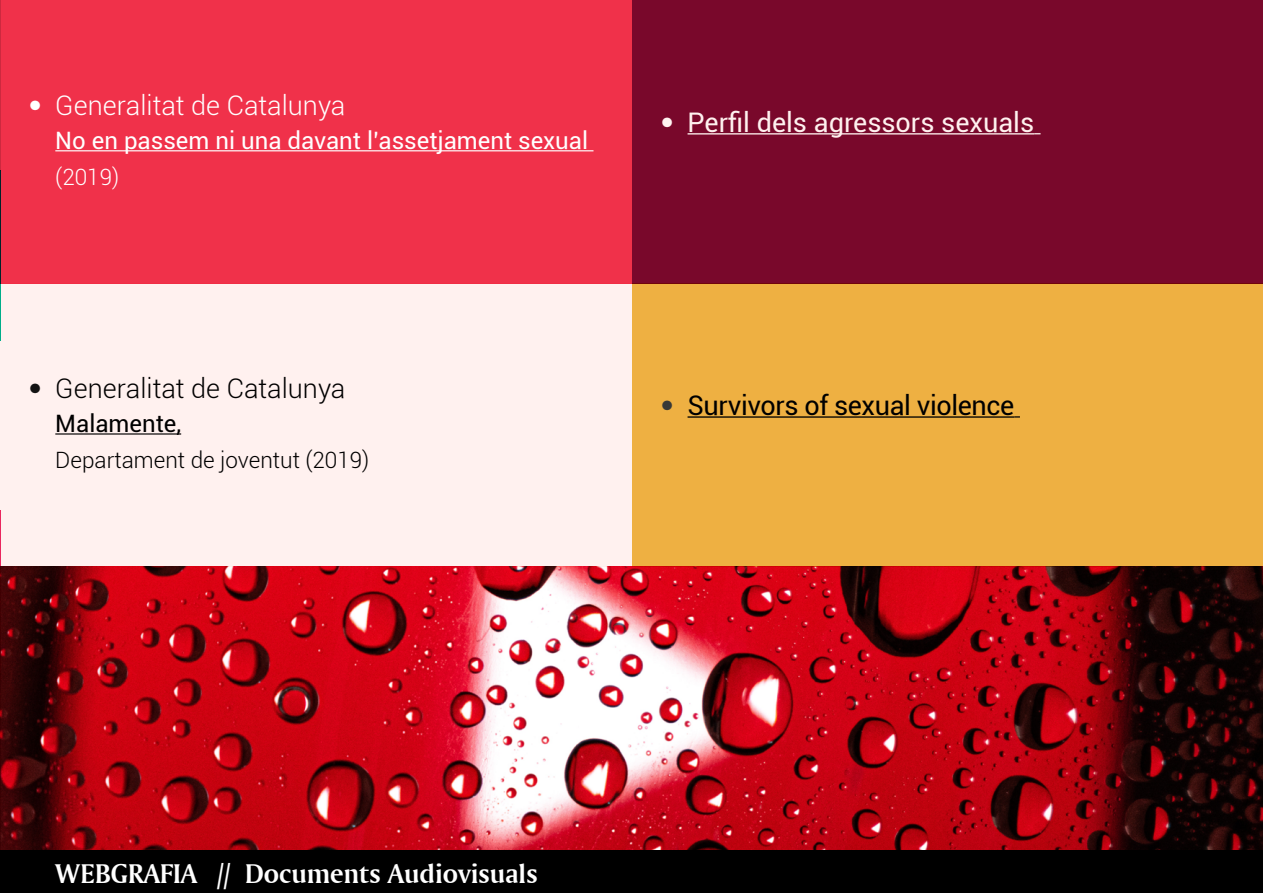
<style>
.page{position:relative;width:1263px;height:893px;background:#fff}
.page>*{position:absolute;margin:0;border:0;box-sizing:border-box;transform-origin:0 0}
.t1{font:28.5px "Amerigo BT Bold A";color:#fff}
.t2{font:27px "Roboto";color:#fff1ef}
.t3{font:27px "Roboto";letter-spacing:-.015em;color:#000}
.t4{font:300 27px "Roboto";color:#fff}
.t5{font:300 27px "Roboto";color:#000}
.t6{font:24px "Roboto";color:#fff}
.t7{font:24px "Roboto";color:#000}
.t8{font:300 22.5px "Roboto";color:#000}
.t9{font:300 22.5px "Roboto";color:#fff}
.s1{font-family:"Helvetica Neue";font-weight:400}
.s2{font-family:"Helvetica Neue";font-weight:400;color:#131313}
.s3{font-family:"Helvetica Neue";color:#fff3f1}
.s4{font-family:"Helvetica Neue";color:#383937}
</style>
<div class="page">
<div style="left:0;top:850px;width:1263px;height:43px;background:#000"></div>
<div style="left:0;top:0;width:1263px;height:284px;background:#f0314a"></div>
<div style="left:632px;top:0;width:631px;height:284px;background:#79082b"></div>
<div style="left:632px;top:284px;width:631px;height:283px;background:#eeb042"></div>
<div style="left:0;top:284px;width:632px;height:283px;background:#fff1ef"></div>
<img style="left:1px;top:567px;width:1262px;height:283px">
<hr style="left:0;top:510px;width:1px;height:170px;background:#e92a65">
<hr style="left:0;top:0;width:1px;height:170px;background:#dadada">
<hr style="left:0;top:680px;width:1px;height:170px;background:#e6719d">
<hr style="left:0;top:170px;width:1px;height:170px;background:#00b994">
<hr style="left:0;top:340px;width:1px;height:170px;background:#bcec04">
<hr style="left:55px;top:150px;width:538px;height:1px;background:#fff">
<hr style="left:687px;top:133px;width:347px;height:2px;background:#fff1ef">
<hr style="left:55px;top:433px;width:126px;height:2px;background:#000">
<hr style="left:687px;top:416px;width:327px;height:2px;background:#000">
<svg style="left:1014px;top:416px;width:6px;height:2px"></svg>
<p class="t4" style="left:28px;top:86px;width:319px"><span class="s1">•</span> Generalitat de Catalunya</p>
<p class="t6" style="left:55px;top:124px;width:534px">No en passem ni una davant l’assetjament sexual</p>
<p class="t9" style="left:55px;top:161px;width:66px">(2019)</p>
<p class="t5" style="left:28px;top:369px;width:319px"><span class="s2">•</span> Generalitat de Catalunya</p>
<p class="t7" style="left:55px;top:407px;width:127px">Malamente,</p>
<p class="t8" style="left:55px;top:445px;width:316px">Departament de joventut (2019)</p>
<p class="t2" style="left:661px;top:103px;width:375px"><span class="s3">•</span> Perfil dels agressors sexuals</p>
<p class="t3" style="left:661px;top:387px;width:355px"><span class="s4">•</span> Survivors of sexual violence</p>
<p class="t1" style="left:55px;top:856px;width:484px">WEBGRAFIA // Documents Audiovisuals</p>
</div>
